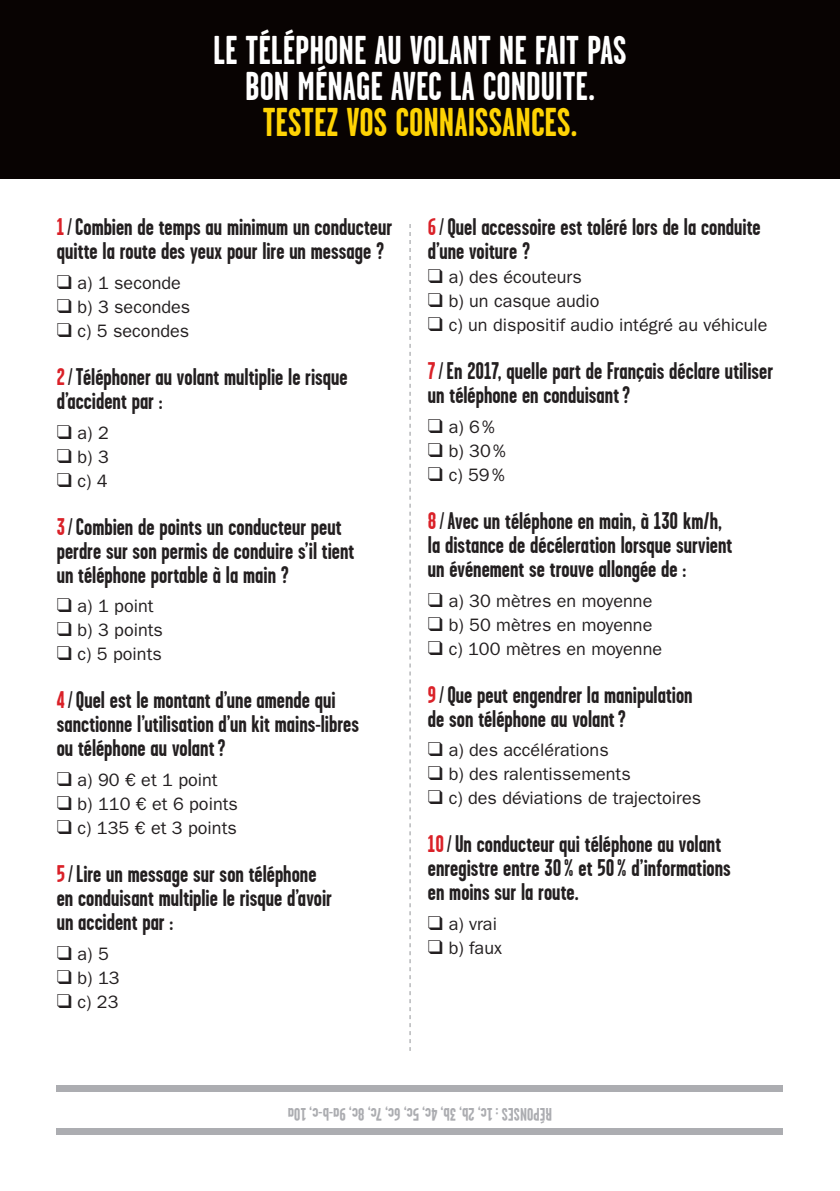
<style>
.page{position:relative;width:840px;height:1191px;background:#fff}
.page>*{position:absolute;margin:0;border:0;box-sizing:border-box;transform-origin:0 0}
.t1{font:700 40px/36px "Garage Gothic";color:#fff;text-align:center}
.t2{font:700 40px "Garage Gothic";color:#fed304}
.t3{font:700 24px/24px "Garage Gothic";color:#231f20}
.t4{font:18px "ITC Franklin Gothic Std";color:#231f20}
.t5{font:700 18px "Garage Gothic";letter-spacing:.005em;color:#acadb1}
.s1{color:#da2128}
.s2{font-weight:400}
</style>
<div class="page">
<div style="left:0;top:0;width:839px;height:179px;background:#080302"></div>
<div style="left:57px;top:1128px;width:725px;height:6px;background:#acadb1"></div>
<div style="left:57px;top:1085px;width:725px;height:6px;background:#acadb1"></div>
<svg style="left:409px;top:224px;width:1px;height:827px"></svg>
<h1 class="t1" style="left:213px;top:32px;width:415px">LE TÉLÉPHONE AU VOLANT NE FAIT PAS<br>BON MÉNAGE AVEC LA CONDUITE.</h1>
<h1 class="t2" style="left:262px;top:100px;width:316px">TESTEZ VOS CONNAISSANCES.</h1>
<p class="t3" style="left:57px;top:215px;width:336px"><span class="s1">1</span> <span class="s2">/</span> Combien de temps au minimum un conducteur quitte la route des yeux pour lire un message ?</p>
<p class="t4" style="left:57px;top:272px;width:126px">❑ a) 1 seconde</p>
<p class="t4" style="left:57px;top:296px;width:135px">❑ b) 3 secondes</p>
<p class="t4" style="left:57px;top:320px;width:134px">❑ c) 5 secondes</p>
<p class="t3" style="left:57px;top:365px;width:292px"><span class="s1">2</span> <span class="s2">/</span> Téléphoner au volant multiplie le risque d’accident par :</p>
<p class="t4" style="left:57px;top:422px;width:54px">❑ a) 2</p>
<p class="t4" style="left:57px;top:446px;width:54px">❑ b) 3</p>
<p class="t4" style="left:57px;top:470px;width:52px">❑ c) 4</p>
<p class="t3" style="left:57px;top:514px;width:299px"><span class="s1">3</span> <span class="s2">/</span> Combien de points un conducteur peut perdre sur son permis de conduire s’il tient un téléphone portable à la main ?</p>
<p class="t4" style="left:57px;top:596px;width:98px">❑ a) 1 point</p>
<p class="t4" style="left:57px;top:620px;width:108px">❑ b) 3 points</p>
<p class="t4" style="left:57px;top:644px;width:106px">❑ c) 5 points</p>
<p class="t3" style="left:57px;top:688px;width:304px"><span class="s1">4</span> <span class="s2">/</span> Quel est le montant d’une amende qui sanctionne l’utilisation d’un kit mains-libres ou téléphone au volant ?</p>
<p class="t4" style="left:57px;top:769px;width:162px">❑ a) 90 € et 1 point</p>
<p class="t4" style="left:57px;top:793px;width:182px">❑ b) 110 € et 6 points</p>
<p class="t4" style="left:57px;top:817px;width:181px">❑ c) 135 € et 3 points</p>
<p class="t3" style="left:57px;top:862px;width:276px"><span class="s1">5</span> <span class="s2">/</span> Lire un message sur son téléphone en conduisant multiplie le risque d’avoir un accident par :</p>
<p class="t4" style="left:57px;top:943px;width:54px">❑ a) 5</p>
<p class="t4" style="left:57px;top:967px;width:64px">❑ b) 13</p>
<p class="t4" style="left:57px;top:991px;width:63px">❑ c) 23</p>
<p class="t3" style="left:427px;top:215px;width:334px"><span class="s1">6</span> <span class="s2">/</span> Quel accessoire est toléré lors de la conduite d’une voiture ?</p>
<p class="t4" style="left:427px;top:267px;width:155px">❑ a) des écouteurs</p>
<p class="t4" style="left:427px;top:291px;width:173px">❑ b) un casque audio</p>
<p class="t4" style="left:427px;top:315px;width:341px">❑ c) un dispositif audio intégré au véhicule</p>
<p class="t3" style="left:427px;top:359px;width:346px"><span class="s1">7</span> <span class="s2">/</span> En 2017, quelle part de Français déclare utiliser un téléphone en conduisant ?</p>
<p class="t4" style="left:427px;top:416px;width:68px">❑ a) 6 %</p>
<p class="t4" style="left:427px;top:440px;width:79px">❑ b) 30 %</p>
<p class="t4" style="left:427px;top:464px;width:78px">❑ c) 59 %</p>
<p class="t3" style="left:427px;top:509px;width:306px"><span class="s1">8</span> <span class="s2">/</span> Avec un téléphone en main, à 130 km/h, la distance de décéleration lorsque survient un événement se trouve allongée de :</p>
<p class="t4" style="left:427px;top:590px;width:226px">❑ a) 30 mètres en moyenne</p>
<p class="t4" style="left:427px;top:614px;width:226px">❑ b) 50 mètres en moyenne</p>
<p class="t4" style="left:427px;top:638px;width:235px">❑ c) 100 mètres en moyenne</p>
<p class="t3" style="left:427px;top:682px;width:266px"><span class="s1">9</span> <span class="s2">/</span> Que peut engendrer la manipulation de son téléphone au volant ?</p>
<p class="t4" style="left:427px;top:740px;width:182px">❑ a) des accélérations</p>
<p class="t4" style="left:427px;top:764px;width:204px">❑ b) des ralentissements</p>
<p class="t4" style="left:427px;top:788px;width:274px">❑ c) des déviations de trajectoires</p>
<p class="t3" style="left:427px;top:832px;width:304px"><span class="s1">10</span> <span class="s2">/</span> Un conducteur qui téléphone au volant enregistre entre 30 % et 50 % d’informations en moins sur la route.</p>
<p class="t4" style="left:427px;top:913px;width:70px">❑ a) vrai</p>
<p class="t4" style="left:427px;top:937px;width:76px">❑ b) faux</p>
<p class="t5" style="left:552px;top:1123px;width:265px;rotate:-180deg">RÉPONSES : 1c, 2b, 3b, 4c, 5c, 6c, 7c, 8c, 9a-b-c, 10a</p>
</div>
